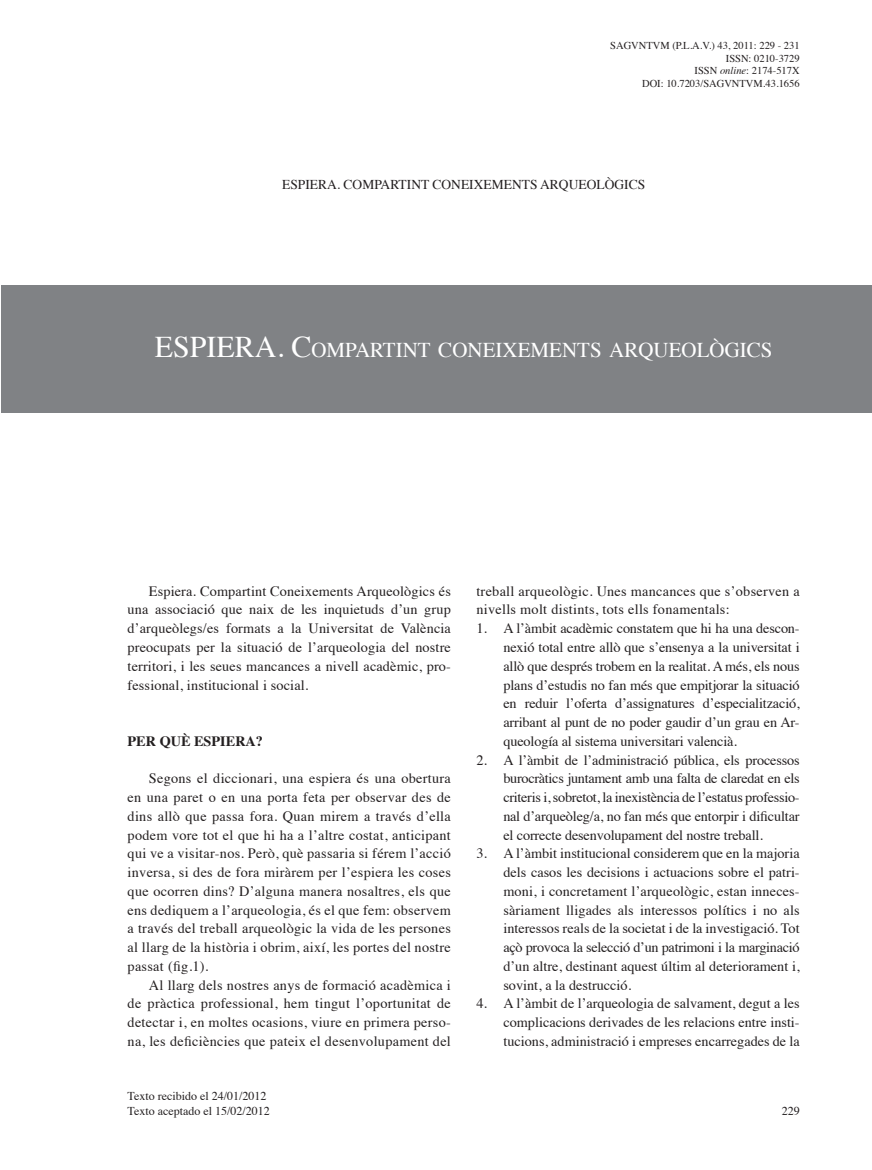
<style>
.page{position:relative;width:872px;height:1170px;background:#fff}
.page>*{position:absolute;margin:0;border:0;box-sizing:border-box;transform-origin:0 0}
.t1{font:21px "Times";color:#fff}
.t2{font:14.25px/18.8px "Times";letter-spacing:.01em;color:#231f20;text-align:justify}
.t3{font:700 14.25px "Times";color:#231f20}
.t4{font:13.5px "Times";color:#231f20}
.t5{font:12px "Times";color:#231f20}
.t6{font:10.5px "Times";color:#231f20}
.s1{font-style:italic}
.s2{font-size:30px}
</style>
<div class="page">
<div style="left:1px;top:285px;width:871px;height:127px;background:#808285"></div>
<p class="t6" style="left:610px;top:36px;width:191px">SAGVNTVM (P.L.A.V.) 43, 2011: 229 - 231</p>
<p class="t6" style="left:726px;top:48px;width:75px">ISSN: 0210-3729</p>
<p class="t6" style="left:694px;top:61px;width:106px">ISSN <span class="s1">online</span>: 2174-517X</p>
<p class="t6" style="left:642px;top:73px;width:159px">DOI: 10.7203/SAGVNTVM.43.1656</p>
<p class="t4" style="left:282px;top:172px;width:364px">ESPIERA. COMPARTINT CONEIXEMENTS ARQUEOLÒGICS</p>
<p class="t1" style="left:155px;top:330px;width:597px"><span class="s2">ESPIERA. C</span>OMPARTINT CONEIXEMENTS ARQUEOLÒGICS</p>
<p class="t2" style="left:128px;top:580px;width:325px;text-indent:21px">Espiera. Compartint Coneixements Arqueològics és una associació que naix de les inquietuds d’un grup d’arqueòlegs/es formats a la Universitat de València preocupats per la situació de l’arqueologia del nostre territori, i les seues mancances a nivell acadèmic, pro&shy;fessional, institucional i social.</p>
<p class="t3" style="left:128px;top:727px;width:137px">PER QUÈ ESPIERA?</p>
<p class="t2" style="left:128px;top:767px;width:325px;text-indent:21px">Segons el diccionari, una espiera és una obertura en una paret o en una porta feta per observar des de dins allò que passa fora. Quan mirem a través d’ella podem vore tot el que hi ha a l’altre costat, anticipant qui ve a visitar-nos. Però, què passaria si férem l’acció inversa, si des de fora miràrem per l’espiera les coses que ocorren dins? D’alguna manera nosaltres, els que ens dediquem a l’arqueologia, és el que fem: observem a través del treball arqueològic la vida de les persones al llarg de la història i obrim, així, les portes del nostre passat (fig.1).</p>
<p class="t2" style="left:128px;top:974px;width:325px;text-indent:21px">Al llarg dels nostres anys de formació acadèmica i de pràctica professional, hem tingut l’oportunitat de detectar i, en moltes ocasions, viure en primera perso&shy;na, les deficiències que pateix el desenvolupament del</p>
<p class="t5" style="left:128px;top:1084px;width:140px">Texto recibido el 24/01/2012</p>
<p class="t5" style="left:128px;top:1099px;width:144px">Texto aceptado el 15/02/2012</p>
<p class="t2" style="left:476px;top:580px;width:325px">treball arqueològic. Unes mancances que s’observen a nivells molt distints, tots ells fonamentals:</p>
<p class="t2" style="left:503px;top:617px;width:298px;text-indent:-27px">1. A l’àmbit acadèmic constatem que hi ha una descon&shy;nexió total entre allò que s’ensenya a la universitat i allò que després trobem en la realitat. A més, els nous plans d’estudis no fan més que empitjorar la situació en reduir l’oferta d’assignatures d’especialització, arribant al punt de no poder gaudir d’un grau en Ar&shy;queología al sistema universitari valencià.</p>
<p class="t2" style="left:503px;top:749px;width:298px;text-indent:-27px">2. A l’àmbit de l’administració pública, els processos burocràtics juntament amb una falta de claredat en els criteris i, sobretot, la inexistència de l’estatus professio&shy;nal d’arqueòleg/a, no fan més que entorpir i dificultar el correcte desenvolupament del nostre treball.</p>
<p class="t2" style="left:503px;top:842px;width:298px;text-indent:-27px">3. A l’àmbit institucional considerem que en la majoria dels casos les decisions i actuacions sobre el patri&shy;moni, i concretament l’arqueològic, estan inneces&shy;sàriament lligades als interessos polítics i no als interessos reals de la societat i de la investigació. Tot açò provoca la selecció d’un patrimoni i la marginació d’un altre, destinant aquest últim al deteriorament i, sovint, a la destrucció.</p>
<p class="t2" style="left:503px;top:992px;width:298px;text-indent:-27px">4. A l’àmbit de l’arqueologia de salvament, degut a les complicacions derivades de les relacions entre insti&shy;tucions, administració i empreses encarregades de la</p>
<p class="t5" style="left:781px;top:1099px;width:19px">229</p>
</div>
